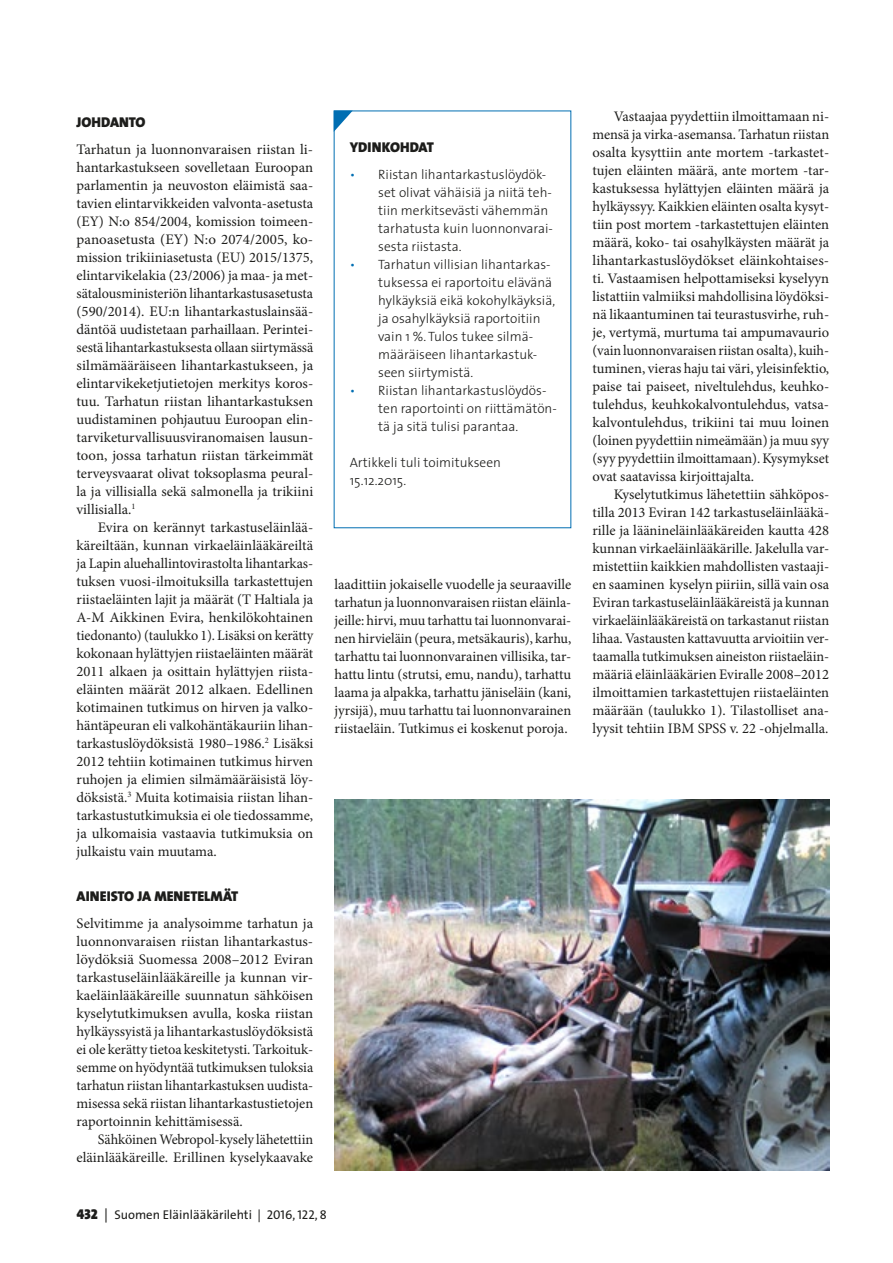
<style>
.page{position:relative;width:893px;height:1263px;background:#fff}
.page>*{position:absolute;margin:0;border:0;box-sizing:border-box;transform-origin:0 0}
.t1{font:14.55px/18px "Minion Pro";color:#1d1d1b;text-align:justify}
.t2{font:900 14.25px "The Sans";color:#1d1d1b}
.t3{font:300 13.5px/18px "The Sans";color:#1d1d1b}
.t4{font:12.75px "The Sans";color:#1d1d1b}
.s1{color:#006eb2}
.s2{font-family:"The Sans Black Caps";font-size:14.25px}
.s3{font-size:14.25px}
.s4{font-family:"The Sans Caps"}
</style>
<div class="page">
<svg style="left:334px;top:111px;width:19px;height:21px"></svg>
<img style="left:334px;top:800px;width:495px;height:371px">
<p class="t2" style="left:77px;top:110px;width:71px">JOHDANTO</p>
<p class="t1" style="left:77px;top:140px;width:238px">Tarhatun ja luonnonvaraisen riistan li&shy;hantarkastukseen sovelletaan Euroopan parlamentin ja neuvoston eläimistä saa&shy;tavien elintarvikkeiden valvonta-asetusta (EY) N:o 854/2004, komission toimeen&shy;panoasetusta (EY) N:o 2074/2005, ko&shy;mission trikiiniasetusta (EU) 2015/1375, elintarvikelakia (23/2006) ja maa- ja met&shy;sätalousministeriön lihantarkastusasetusta (590/2014). EU:n lihantarkastuslainsää&shy;däntöä uudistetaan parhaillaan. Perintei&shy;sestä lihantarkastuksesta ollaan siirtymässä silmämääräiseen lihantarkastukseen, ja elintarvikeketjutietojen merkitys koros&shy;tuu. Tarhatun riistan lihantarkastuksen uudistaminen pohjautuu Euroopan elin&shy;tarviketurvallisuusviranomaisen lausun&shy;toon, jossa tarhatun riistan tärkeimmät terveysvaarat olivat toksoplasma peural&shy;la ja villisialla sekä salmonella ja trikiini villisialla.<sup>1</sup></p>
<p class="t1" style="left:77px;top:518px;width:238px;text-indent:21px">Evira on kerännyt tarkastuseläinlää&shy;käreiltään, kunnan virkaeläinlääkäreiltä ja Lapin aluehallintovirastolta lihantarkas&shy;tuksen vuosi-ilmoituksilla tarkastettujen riistaeläinten lajit ja määrät (T Haltiala ja A-M Aikkinen Evira, henkilökohtainen tiedonanto) (taulukko 1). Lisäksi on kerätty kokonaan hylättyjen riistaeläinten määrät 2011 alkaen ja osittain hylättyjen riista&shy;eläinten määrät 2012 alkaen. Edellinen kotimainen tutkimus on hirven ja valko&shy;häntäpeuran eli valkohäntäkauriin lihan&shy;tarkastuslöydöksistä 1980–1986.<sup>2</sup> Lisäksi 2012 tehtiin kotimainen tutkimus hirven ruhojen ja elimien silmämääräisistä löy&shy;döksistä.<sup>3</sup> Muita kotimaisia riistan lihan&shy;tarkastustutkimuksia ei ole tiedossamme, ja ulkomaisia vastaavia tutkimuksia on julkaistu vain muutama.</p>
<p class="t2" style="left:77px;top:884px;width:163px">AINEISTO JA MENETELMÄT</p>
<p class="t1" style="left:77px;top:914px;width:238px">Selvitimme ja analysoimme tarhatun ja luonnonvaraisen riistan lihantarkastus&shy;löydöksiä Suomessa 2008–2012 Eviran tarkastuseläinlääkäreille ja kunnan vir&shy;kaeläinlääkäreille suunnatun sähköisen kyselytutkimuksen avulla, koska riistan hylkäyssyistä ja lihantarkastuslöydöksistä ei ole kerätty tietoa keskitetysti. Tarkoituk&shy;semme on hyödyntää tutkimuksen tuloksia tarhatun riistan lihantarkastuksen uudista&shy;misessa sekä riistan lihantarkastustietojen raportoinnin kehittämisessä.</p>
<p class="t1" style="left:77px;top:1130px;width:238px;text-align:right">Sähköinen Webropol-kysely lähetettiin eläinlääkäreille. Erillinen kyselykaavake</p>
<p class="t2" style="left:350px;top:135px;width:86px">YDINKOHDAT</p>
<p class="t3" style="left:378px;top:165px;width:176px;text-indent:-28px"><span class="s1">•</span> Riistan lihantarkastuslöydök&shy;set olivat vähäisiä ja niitä teh&shy;tiin merkitsevästi vähemmän tarhatusta kuin luonnonvarai&shy;sesta riistasta.</p>
<p class="t3" style="left:378px;top:255px;width:178px;text-indent:-28px"><span class="s1">•</span> Tarhatun villisian lihantarkas&shy;tuksessa ei raportoitu elävänä hylkäyksiä eikä kokohylkäyksiä, ja osahylkäyksiä raportoitiin vain 1 %. Tulos tukee silmä&shy;määräiseen lihantarkastuk&shy;seen siirtymistä.</p>
<p class="t3" style="left:378px;top:380px;width:180px;text-indent:-28px"><span class="s1">•</span> Riistan lihantarkastuslöydös&shy;ten raportointi on riittämätön&shy;tä ja sitä tulisi parantaa.</p>
<p class="t3" style="left:350px;top:452px;width:153px">Artikkeli tuli toimitukseen<br>15.12.2015.</p>
<p class="t1" style="left:334px;top:575px;width:238px">laadittiin jokaiselle vuodelle ja seuraaville tarhatun ja luonnonvaraisen riistan eläinla&shy;jeille: hirvi, muu tarhattu tai luonnonvarai&shy;nen hirvieläin (peura, metsäkauris), karhu, tarhattu tai luonnonvarainen villisika, tar&shy;hattu lintu (strutsi, emu, nandu), tarhattu laama ja alpakka, tarhattu jäniseläin (kani, jyrsijä), muu tarhattu tai luonnonvarainen riistaeläin. Tutkimus ei koskenut poroja.</p>
<p class="t4" style="left:77px;top:1204px;width:252px"><span class="s2">432</span> <span class="s3">|</span> Suomen Eläinlääkärilehti | <span class="s4">2016, 122, 8</span></p>
<p class="t1" style="left:592px;top:108px;width:238px;text-indent:21px">Vastaajaa pyydettiin ilmoittamaan ni&shy;mensä ja virka-asemansa. Tarhatun riistan osalta kysyttiin ante mortem -tarkastet&shy;tujen eläinten määrä, ante mortem -tar&shy;kastuksessa hylättyjen eläinten määrä ja hylkäyssyy. Kaikkien eläinten osalta kysyt&shy;tiin post mortem -tarkastettujen eläinten määrä, koko- tai osahylkäysten määrät ja lihantarkastuslöydökset eläinkohtaises&shy;ti. Vastaamisen helpottamiseksi kyselyyn listattiin valmiiksi mahdollisina löydöksi&shy;nä likaantuminen tai teurastusvirhe, ruh&shy;je, vertymä, murtuma tai ampumavaurio (vain luonnonvaraisen riistan osalta), kuih&shy;tuminen, vieras haju tai väri, yleisinfektio, paise tai paiseet, niveltulehdus, keuhko&shy;tulehdus, keuhkokalvontulehdus, vatsa&shy;kalvontulehdus, trikiini tai muu loinen (loinen pyydettiin nimeämään) ja muu syy (syy pyydettiin ilmoittamaan). Kysymykset ovat saatavissa kirjoittajalta.</p>
<p class="t1" style="left:592px;top:486px;width:238px;text-indent:21px">Kyselytutkimus lähetettiin sähköpos&shy;tilla 2013 Eviran 142 tarkastuseläinlääkä&shy;rille ja läänineläinlääkäreiden kautta 428 kunnan virkaeläinlääkärille. Jakelulla var&shy;mistettiin kaikkien mahdollisten vastaaji&shy;en saaminen kyselyn piiriin, sillä vain osa Eviran tarkastuseläinlääkäreistä ja kunnan virkaeläinlääkäreistä on tarkastanut riistan lihaa. Vastausten kattavuutta arvioitiin ver&shy;taamalla tutkimuksen aineiston riistaeläin&shy;määriä eläinlääkärien Eviralle 2008–2012 ilmoittamien tarkastettujen riistaeläinten määrään (taulukko 1). Tilastolliset ana&shy;lyysit tehtiin IBM SPSS v. 22 -ohjelmalla.</p>
</div>
